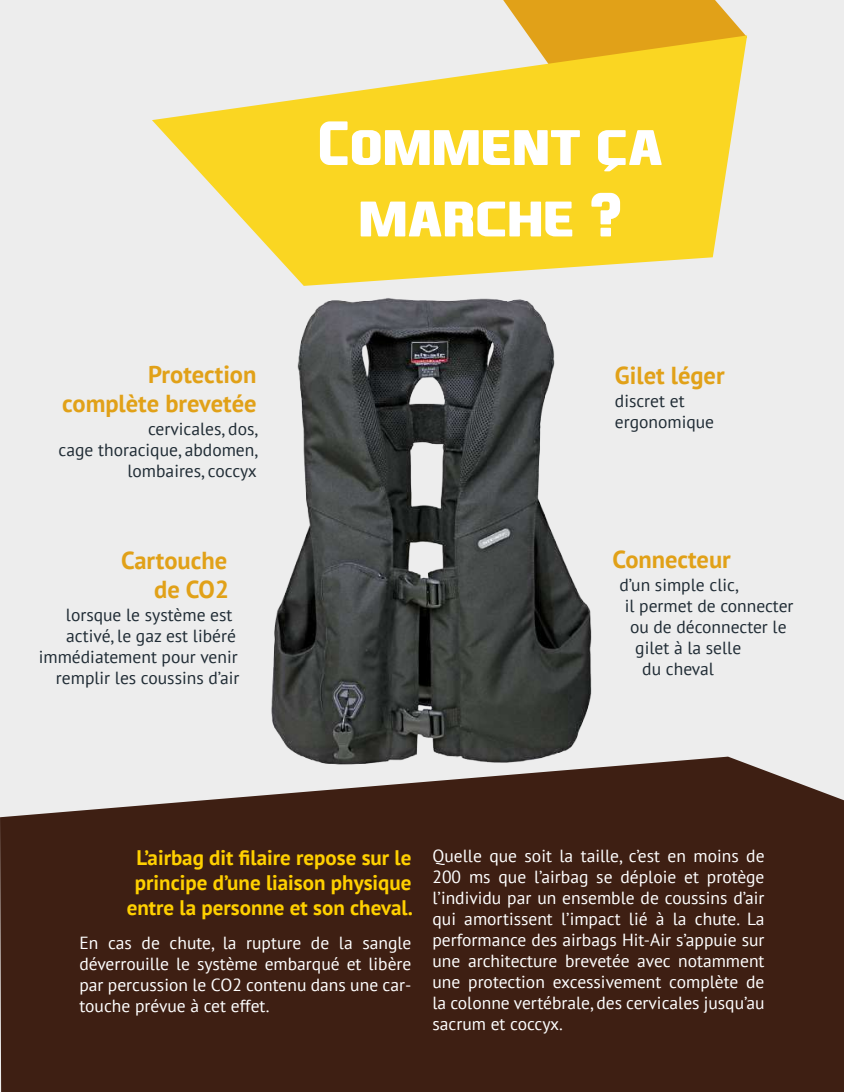
<style>
.page{position:relative;width:844px;height:1092px;background:#fff}
.page>*{position:absolute;margin:0;border:0;box-sizing:border-box;transform-origin:0 0}
.t1{font:700 59.5px/71.4px "EA Sports Covers SC";color:#fff;text-align:center}
.t2{font:700 24.5px/29.4px "PT Sans";color:#e1a118;text-align:right}
.t3{font:700 21px/25.2px "PT Sans";color:#ffd000;text-align:center}
.t4{font:17.5px/21px "PT Sans";color:#fff;text-align:justify}
.t5{font:17.5px/21px "PT Sans";color:#202c35;text-align:right}
</style>
<div class="page">
<div style="left:0;top:0;width:843px;height:1091px;background:#ededed"></div>
<svg style="left:503px;top:0;width:242px;height:35px;background:#e2a930"></svg>
<svg style="left:152px;top:35px;width:595px;height:251px;fill:#fad622"></svg>
<svg style="left:0;top:756px;width:843px;height:335px;background:#4b2e23"></svg>
<img style="left:260px;top:298px;width:341px;height:470px">
<h2 class="t2" style="left:62px;top:359px;width:196px">Protection complète brevetée</h2>
<p class="t5" style="left:59px;top:418px;width:201px">cervicales, dos,<br>cage thoracique, abdomen, lombaires, coccyx</p>
<h2 class="t2" style="left:121px;top:544px;width:109px">Cartouche de CO2</h2>
<p class="t5" style="left:66px;top:603px;width:168px">lorsque le système est</p>
<p class="t5" style="left:66px;top:624px;width:171px">activé, le gaz est libéré</p>
<p class="t5" style="left:39px;top:645px;width:200px">immédiatement pour venir</p>
<p class="t5" style="left:56px;top:666px;width:185px">remplir les coussins d’air</p>
<h1 class="t1" style="left:318px;top:104px;width:346px">COMMENT ÇA<br>MARCHE ?</h1>
<h2 class="t2" style="left:614px;top:360px;width:111px">Gilet léger</h2>
<p class="t5" style="left:614px;top:390px;width:101px;text-align:left">discret et ergonomique</p>
<h2 class="t2" style="left:612px;top:544px;width:120px">Connecteur</h2>
<p class="t5" style="left:619px;top:574px;width:120px">d’un simple clic,</p>
<p class="t5" style="left:624px;top:595px;width:170px">il permet de connecter</p>
<p class="t5" style="left:630px;top:616px;width:158px">ou de déconnecter le</p>
<p class="t5" style="left:635px;top:637px;width:107px">gilet à la selle</p>
<p class="t5" style="left:642px;top:658px;width:73px">du cheval</p>
<p class="t3" style="left:127px;top:844px;width:287px">L’airbag dit filaire repose sur le principe d’une liaison physique entre la personne et son cheval.</p>
<p class="t4" style="left:79px;top:931px;width:333px">En cas de chute, la rupture de la sangle déverrouille le système embarqué et libère par percussion le CO2 contenu dans une car&shy;touche prévue à cet effet.</p>
<p class="t4" style="left:432px;top:845px;width:333px">Quelle que soit la taille, c’est en moins de 200 ms que l’airbag se déploie et protège l’individu par un ensemble de coussins d’air qui amortissent l’impact lié à la chute. La performance des airbags Hit-Air s’appuie sur une architecture brevetée avec notamment une protection excessivement complète de la colonne vertébrale, des cervicales jusqu’au sacrum et coccyx.</p>
</div>
